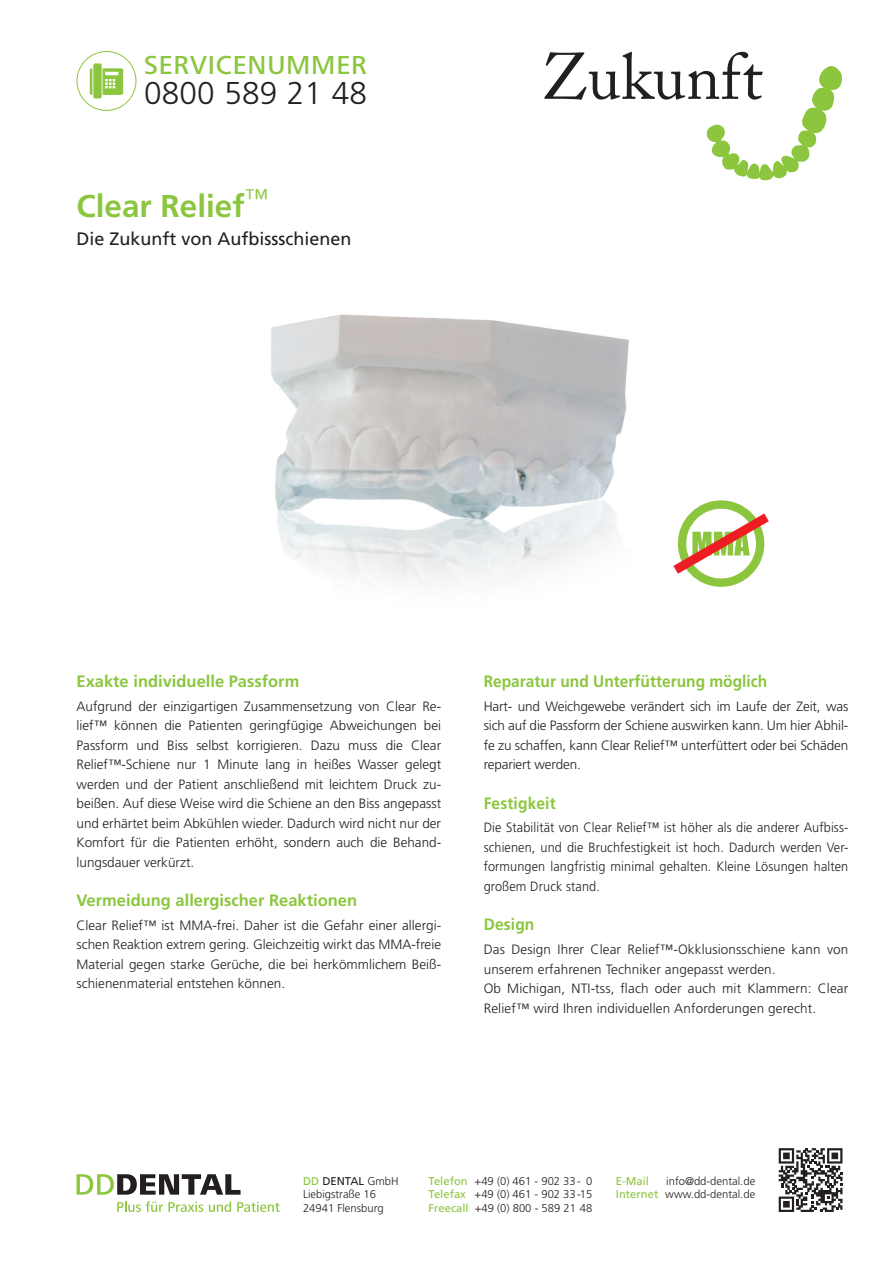
<style>
.page{position:relative;width:893px;height:1263px;background:#fff}
.page>*{position:absolute;margin:0;border:0;box-sizing:border-box;transform-origin:0 0}
.t1{font:64.95px "Adobe Caslon Pro";color:#231f20}
.t2{font:700 31.5px "Frutiger";color:#8bc63e}
.t3{font:300 31.5px "Frutiger";letter-spacing:.005em;color:#231f20}
.t4{font:500 27px "Frutiger Next LT";letter-spacing:.03em;color:#8bc63e}
.t5{font:18px "Frutiger";color:#231f20}
.t6{font:700 16.5px "Frutiger";color:#8bc63e}
.t7{font:700 16.5px "Frutiger";color:#8bc63e;scale:.94 1}
.t8{font:300 13.5px/19.5px "Frutiger";letter-spacing:.01em;color:#231f20;text-align:justify}
.t9{font:300 13.5px/19.5px "Frutiger";letter-spacing:.01em;color:#231f20;text-align:justify;scale:.94 1}
.t10{font:300 11.25px "Frutiger";color:#231f20}
.t11{font:11.25px "Frutiger";color:#8bc63e}
.t12{font:11.25px "Frutiger";color:#231f20}
.s1{color:#8bc63e}
.s2{font-weight:300}
.s3{color:#fff}
</style>
<div class="page">
<img style="left:271px;top:314px;width:358px;height:273px">
<div style="left:77px;top:51px;width:59px;height:60px;border:1px solid #8bc63e;border-radius:50%"></div>
<svg style="left:90px;top:63px;width:33px;height:35px"></svg>
<svg style="left:706px;top:66px;width:136px;height:115px"></svg>
<div style="left:678px;top:500px;width:86px;height:87px;border:8px solid #8bc63e;border-radius:50%"></div>
<svg style="left:673px;top:510px;width:96px;height:67px"></svg>
<svg style="left:779px;top:1148px;width:63px;height:64px"></svg>
<svg style="left:77px;top:1174px;width:164px;height:21px"></svg>
<svg style="left:117px;top:1201px;width:86px;height:11px"></svg>
<svg style="left:209px;top:1201px;width:22px;height:11px"></svg>
<svg style="left:237px;top:1202px;width:43px;height:10px"></svg>
<p class="t4" style="left:144px;top:50px;width:224px">SERVICENUMMER</p>
<p class="t3" style="left:144px;top:75px;width:224px">0800 589 21 48</p>
<p class="t2" style="left:77px;top:187px;width:193px">Clear Relief<sup>™</sup></p>
<p class="t5" style="left:77px;top:228px;width:277px">Die Zukunft von Aufbissschienen</p>
<p class="t1" style="left:541px;top:38px;width:223px">Zukunft</p>
<p class="t6" style="left:77px;top:671px;width:224px">Exakte individuelle Passform</p>
<p class="t8" style="left:77px;top:696px;width:366px">Aufgrund der einzigartigen Zusammensetzung von Clear Re&shy;lief™ können die Patienten geringfügige Abweichungen bei Passform und Biss selbst korrigieren. Dazu muss die Clear Relief™-Schiene nur 1 Minute lang in heißes Wasser gelegt werden und der Patient anschließend mit leichtem Druck zu&shy;beißen. Auf diese Weise wird die Schiene an den Biss angepasst und erhärtet beim Abkühlen wieder. Dadurch wird nicht nur der Komfort für die Patienten erhöht, sondern auch die Behand&shy;lungsdauer verkürzt.</p>
<p class="t6" style="left:77px;top:890px;width:282px">Vermeidung allergischer Reaktionen</p>
<p class="t8" style="left:77px;top:915px;width:366px">Clear Relief™ ist MMA-frei. Daher ist die Gefahr einer allergi&shy;schen Reaktion extrem gering. Gleichzeitig wirkt das MMA-freie Material gegen starke Gerüche, die bei herkömmlichem Beiß&shy;schienenmaterial entstehen können.</p>
<p class="t7" style="left:484px;top:671px;width:303px">Reparatur und Unterfütterung möglich</p>
<p class="t8" style="left:484px;top:696px;width:366px">Hart- und Weichgewebe verändert sich im Laufe der Zeit, was sich auf die Passform der Schiene auswirken kann. Um hier Abhil&shy;fe zu schaffen, kann Clear Relief™ unterfüttert oder bei Schäden repariert werden.</p>
<p class="t7" style="left:484px;top:793px;width:78px">Festigkeit</p>
<p class="t9" style="left:484px;top:818px;width:389px">Die Stabilität von Clear Relief™ ist höher als die anderer Aufbiss&shy;schienen, und die Bruchfestigkeit ist hoch. Dadurch werden Ver&shy;formungen langfristig minimal gehalten. Kleine Lösungen halten großem Druck stand.</p>
<p class="t7" style="left:484px;top:915px;width:55px">Design</p>
<p class="t8" style="left:484px;top:939px;width:366px">Das Design Ihrer Clear Relief™-Okklusionsschiene kann von unserem erfahrenen Techniker angepasst werden.</p>
<p class="t8" style="left:484px;top:978px;width:366px">Ob Michigan, NTI-tss, flach oder auch mit Klammern: Clear<br>Relief™ wird Ihren individuellen Anforderungen gerecht.</p>
<p class="t12" style="left:303px;top:1174px;width:97px"><span class="s1">DD</span> DENTAL <span class="s2">GmbH</span></p>
<p class="t10" style="left:303px;top:1188px;width:75px">Liebigstraße 16</p>
<p class="t10" style="left:303px;top:1202px;width:82px">24941 Flensburg</p>
<p class="t11" style="left:429px;top:1174px;width:41px">Telefon</p>
<p class="t11" style="left:429px;top:1188px;width:39px">Telefax</p>
<p class="t11" style="left:429px;top:1201px;width:42px">Freecall</p>
<p class="t10" style="left:475px;top:1175px;width:119px">+49 (0) 461 - 902 33 -<span class="s3">0</span>0</p>
<p class="t10" style="left:475px;top:1188px;width:119px">+49 (0) 461 - 902 33 -15</p>
<p class="t10" style="left:475px;top:1202px;width:119px">+49 (0) 800 - 589 21 48</p>
<p class="t10" style="left:666px;top:1175px;width:91px">info@dd-dental.de</p>
<p class="t10" style="left:665px;top:1188px;width:92px">www.dd-dental.de</p>
<p class="t11" style="left:616px;top:1174px;width:35px">E-Mail</p>
<p class="t11" style="left:616px;top:1188px;width:44px">Internet</p>
</div>
